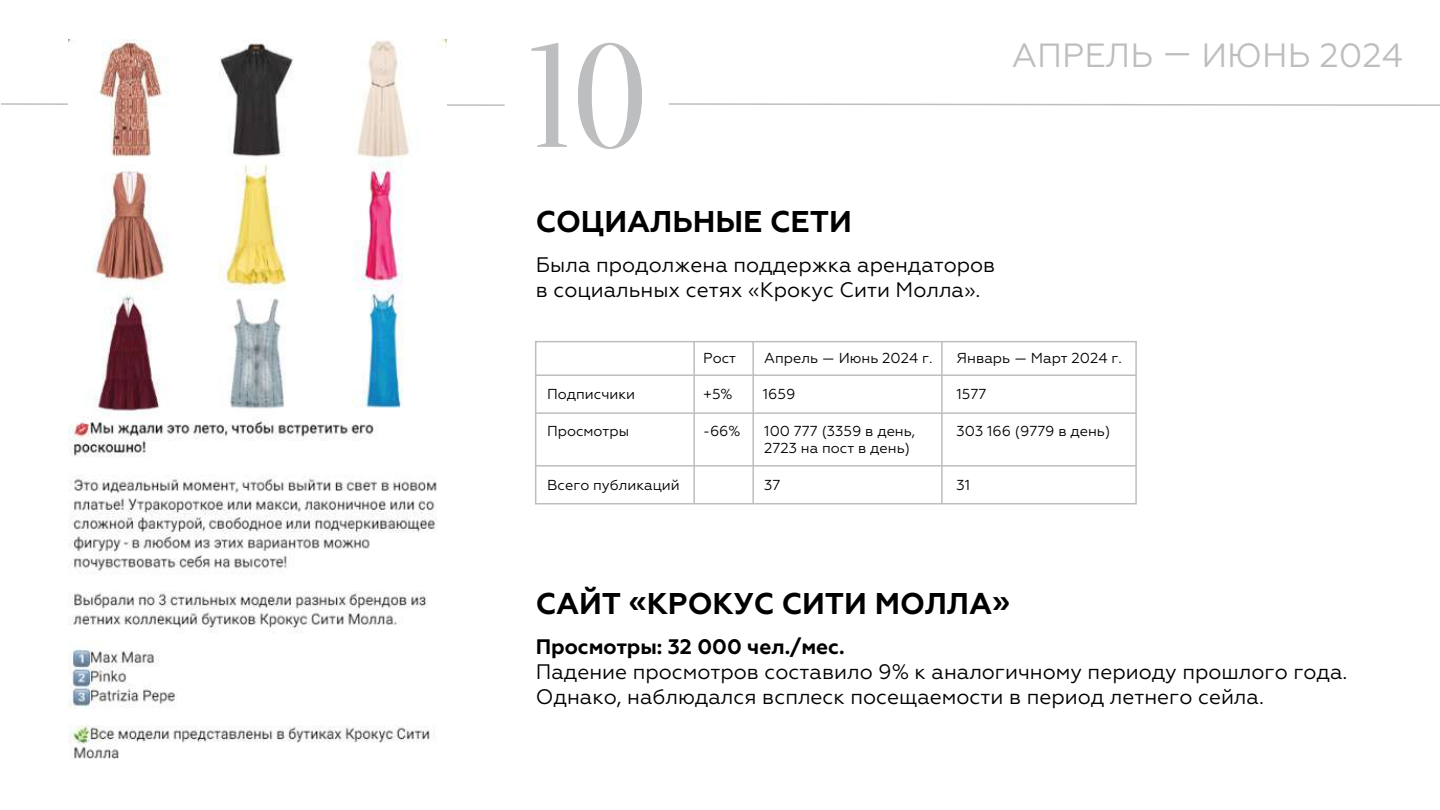
<style>
.page{position:relative;width:1440px;height:810px;background:#fff}
.page>*{position:absolute;margin:0;border:0;box-sizing:border-box;transform-origin:0 0}
.t1{font:145.65px "Oranienbaum";color:#bcbec0}
.t2{font:33.6px "Geometria";color:#bcbec0}
.t3{font:700 30px "Geometria";color:#000}
.t4{font:21px/25.2px "Geometria";color:#000}
.t5{font:700 21px "Geometria";color:#000}
.t6{font:14.4px/17.4px "Geometria";color:#000}
</style>
<div class="page">
<svg style="left:1px;top:103px;width:504px;height:3px"></svg>
<svg style="left:668px;top:103px;width:772px;height:3px"></svg>
<div style="left:535px;top:341px;width:602px;height:164px;border:2px solid #bcbec0"></div>
<hr style="left:536px;top:374px;width:600px;height:2px;background:#bcbec0">
<hr style="left:536px;top:412px;width:600px;height:2px;background:#bcbec0">
<hr style="left:536px;top:465px;width:600px;height:2px;background:#bcbec0">
<hr style="left:693px;top:342px;width:2px;height:162px;background:#bcbec0">
<hr style="left:752px;top:342px;width:2px;height:162px;background:#bcbec0">
<hr style="left:941px;top:342px;width:2px;height:162px;background:#bcbec0">
<img style="left:68px;top:39px;width:379px;height:720px">
<h1 class="t1" style="left:530px;top:17px;width:119px">10</h1>
<h2 class="t2" style="left:1012px;top:36px;width:393px">АПРЕЛЬ — ИЮНЬ 2024</h2>
<h3 class="t3" style="left:536px;top:203px;width:318px">СОЦИАЛЬНЫЕ СЕТИ</h3>
<p class="t4" style="left:536px;top:252px;width:461px">Была продолжена поддержка арендаторов в социальных сетях «Крокус Сити Молла».</p>
<p class="t6" style="left:703px;top:350px;width:35px">Рост</p>
<p class="t6" style="left:764px;top:350px;width:170px">Апрель — Июнь 2024 г.</p>
<p class="t6" style="left:957px;top:350px;width:167px">Январь — Март 2024 г.</p>
<p class="t6" style="left:547px;top:386px;width:90px">Подписчики</p>
<p class="t6" style="left:703px;top:386px;width:31px">+5%</p>
<p class="t6" style="left:763px;top:386px;width:34px">1659</p>
<p class="t6" style="left:957px;top:386px;width:31px">1577</p>
<p class="t6" style="left:547px;top:422px;width:84px">Просмотры</p>
<p class="t6" style="left:703px;top:422px;width:39px">-66%</p>
<p class="t6" style="left:547px;top:476px;width:134px">Всего публикаций</p>
<p class="t6" style="left:764px;top:422px;width:152px">100 777 (3359 в день,<br>2723 на пост в день)</p>
<p class="t6" style="left:957px;top:422px;width:155px">303 166 (9779 в день)</p>
<p class="t6" style="left:764px;top:476px;width:18px">37</p>
<p class="t6" style="left:957px;top:476px;width:15px">31</p>
<h3 class="t3" style="left:536px;top:585px;width:476px">САЙТ «КРОКУС СИТИ МОЛЛА»</h3>
<p class="t5" style="left:536px;top:634px;width:310px">Просмотры: 32 000 чел./мес.</p>
<p class="t4" style="left:536px;top:659px;width:813px">Падение просмотров составило 9% к аналогичному периоду прошлого года.<br>Однако, наблюдался всплеск посещаемости в период летнего сейла.</p>
</div>
